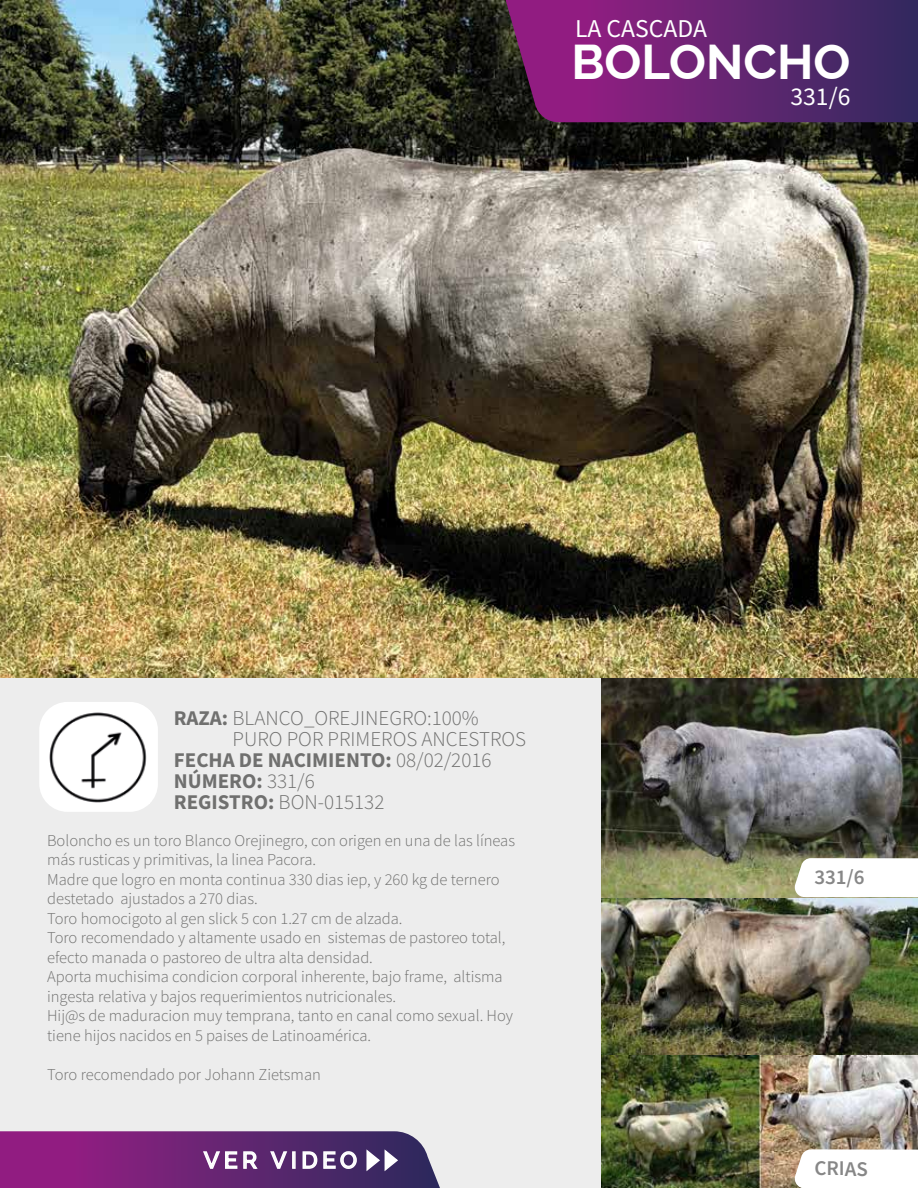
<style>
.page{position:relative;width:918px;height:1188px;background:#fff}
.page>*{position:absolute;margin:0;border:0;box-sizing:border-box;transform-origin:0 0}
.t1{font:700 48.9px "Raleway";color:#fff}
.t2{font:25.65px "Source Sans Pro";color:#fff}
.t3{font:500 22.65px "Raleway";letter-spacing:.2em;color:#fff}
.t4{font:300 21px "Source Sans Pro";color:#70706f}
.t5{font:700 21px "Source Sans Pro";color:#70706f}
.t6{font:600 21px "Source Sans Pro";color:#878787}
.t7{font:300 16.5px/19.5px "Source Sans Pro";color:#70706f}
.s1{font-weight:700}
.s2{font-weight:300}
</style>
<div class="page">
<img style="left:0;top:0;width:918px;height:678px">
<svg style="left:506px;top:0;width:412px;height:122px;background:#64236e"></svg>
<div style="left:0;top:678px;width:918px;height:510px;background:#ededed"></div>
<img style="left:601px;top:678px;width:317px;height:510px">
<svg style="left:793px;top:1149px;width:125px;height:39px;background:#faf8f6"></svg>
<svg style="left:793px;top:858px;width:125px;height:39px;background:#f9f9f7"></svg>
<svg style="left:0;top:1131px;width:440px;height:57px;background:#74347d"></svg>
<div style="left:39px;top:702px;width:119px;height:110px;background:#fff;border-radius:28px"></div>
<img style="left:49px;top:712px;width:98px;height:91px">
<h2 class="t2" style="left:575px;top:13px;width:134px">LA CASCADA</h2>
<h1 class="t1" style="left:571px;top:23px;width:281px">BOLONCHO</h1>
<h2 class="t2" style="left:790px;top:80px;width:61px">331/6</h2>
<p class="t4" style="left:174px;top:705px;width:307px"><span class="s1">RAZA:</span> BLANCO_OREJINEGRO:100%</p>
<p class="t4" style="left:233px;top:726px;width:295px">PURO POR PRIMEROS ANCESTROS</p>
<p class="t5" style="left:174px;top:746px;width:319px">FECHA DE NACIMIENTO: <span class="s2">08/02/2016</span></p>
<p class="t5" style="left:174px;top:767px;width:142px">NÚMERO: <span class="s2">331/6</span></p>
<p class="t4" style="left:174px;top:789px;width:212px"><span class="s1">REGISTRO:</span> BON-015132</p>
<p class="t7" style="left:47px;top:831px;width:470px">Boloncho es un toro Blanco Orejinegro, con origen en una de las líneas más rusticas y primitivas, la linea Pacora.<br>Madre que logro en monta continua 330 dias iep, y 260 kg de ternero destetado ajustados a 270 dias.<br>Toro homocigoto al gen slick 5 con 1.27 cm de alzada.<br>Toro recomendado y altamente usado en sistemas de pastoreo total, efecto manada o pastoreo de ultra alta densidad.<br>Aporta muchisima condicion corporal inherente, bajo frame, altisma ingesta relativa y bajos requerimientos nutricionales.<br>Hij@s de maduracion muy temprana, tanto en canal como sexual. Hoy tiene hijos nacidos en 5 paises de Latinoamérica.</p>
<p class="t7" style="left:47px;top:1065px;width:275px">Toro recomendado por Johann Zietsman</p>
<h3 class="t3" style="left:204px;top:1142px;width:155px">VER VIDEO</h3>
<p class="t6" style="left:814px;top:863px;width:52px">331/6</p>
<p class="t6" style="left:814px;top:1155px;width:55px">CRIAS</p>
</div>
